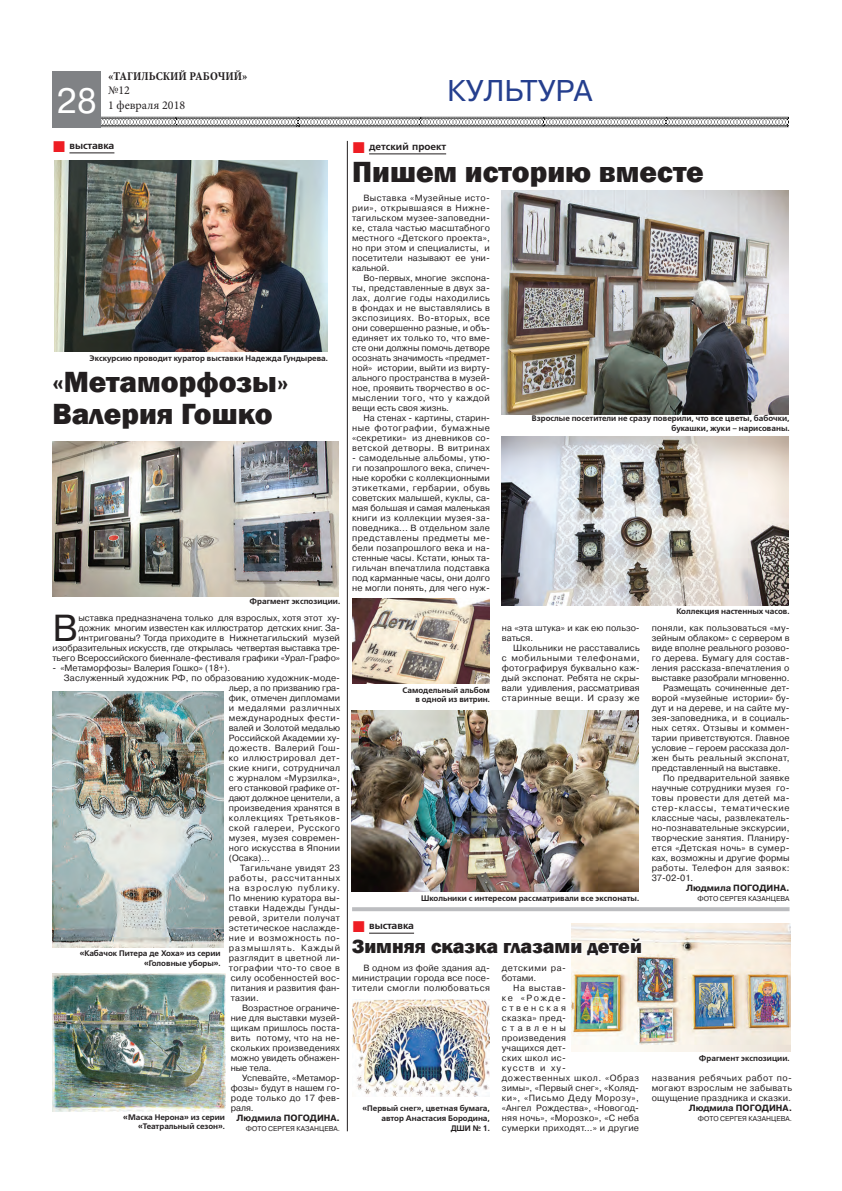
<style>
.page{position:relative;width:842px;height:1191px;background:#fff}
.page>*{position:absolute;margin:0;border:0;box-sizing:border-box;transform-origin:0 0}
.ОСНОВНОЙ{font:37.6px "Pragmatica C";color:#231f20}
.t1{font:35px "Pragmatica C";color:#fff}
.ЗАГОЛОВОК_30{font:800 30px/32px "Franklin Gothic";color:#231f20}
.ЗАГОЛОВОК_24{font:800 30px "Franklin Gothic";color:#231f20}
.ТЕМА_ПОЛОСЫ{font:30px "Pragmatica C";color:#253f8e}
.ЗАГОЛОВОК_24-2{font:800 20px "Franklin Gothic";color:#231f20}
.КОЛОНТИТУЛ{font:700 condensed 12px "Minion Pro";color:#231f20}
.КОЛОНТИТУЛ_-_НОМЕР_И{font:12px "Minion Pro";color:#231f20}
.t2{font:700 10px "Free Set C";color:#231f20}
.ОСНОВНОЙ-2{font:9px/10px "Pragmatica C";letter-spacing:.015em;color:#231f20;text-align:justify}
.АТОПОДПИСЬ{font:700 9px "Pragmatica C";color:#231f20}
.ОСНОВНОЙ-3{font:9px/10px "Pragmatica C";letter-spacing:.055em;color:#231f20}
.ФОТОПОДПИСЬ{font:700 8px/9.6px "Free Set C";color:#231f20;text-align:right}
.КАЗАНЦЕВ-АНТОНОВ{font:7px "Pragmatica C";color:#231f20}
</style>
<div class="page">
<svg style="left:101px;top:117px;width:688px;height:10px"></svg>
<div style="left:52px;top:71px;width:49px;height:56px;background:#808285"></div>
<img style="left:54px;top:161px;width:273px;height:191px">
<img style="left:52px;top:441px;width:287px;height:155px">
<img style="left:52px;top:691px;width:171px;height:256px">
<img style="left:52px;top:973px;width:173px;height:138px">
<img style="left:352px;top:999px;width:138px;height:97px">
<img style="left:572px;top:923px;width:218px;height:129px">
<img style="left:352px;top:598px;width:138px;height:85px">
<img style="left:502px;top:436px;width:286px;height:169px">
<img style="left:352px;top:710px;width:286px;height:181px">
<img style="left:502px;top:191px;width:286px;height:223px">
<hr style="left:69px;top:153px;width:45px;height:1px;background:#231f20">
<hr style="left:369px;top:154px;width:77px;height:1px;background:#231f20">
<hr style="left:347px;top:141px;width:1px;height:990px;background:#231f20">
<svg style="left:352px;top:907px;width:437px;height:4px;background:#bfc0c3"></svg>
<svg style="left:369px;top:923px;width:274px;height:37px"></svg>
<p class="t1" style="left:56px;top:81px;width:42px">28</p>
<p class="КОЛОНТИТУЛ" style="left:108px;top:68px;width:141px">«ТАГИЛЬСКИЙ РАБОЧИЙ»</p>
<p class="КОЛОНТИТУЛ_-_НОМЕР_И" style="left:108px;top:82px;width:23px">№12</p>
<p class="КОЛОНТИТУЛ_-_НОМЕР_И" style="left:108px;top:97px;width:79px">1 февраля 2018</p>
<p class="ТЕМА_ПОЛОСЫ" style="left:447px;top:74px;width:147px">КУЛЬТУРА</p>
<p class="t2" style="left:69px;top:139px;width:46px">выставка</p>
<p class="t2" style="left:369px;top:140px;width:79px">детский проект</p>
<p class="ЗАГОЛОВОК_24" style="left:352px;top:152px;width:353px">Пишем историю вместе</p>
<p class="ФОТОПОДПИСЬ" style="left:90px;top:354px;width:240px">Экскурсию проводит куратор выставки Надежда Гундырева.</p>
<p class="ЗАГОЛОВОК_30" style="left:52px;top:366px;width:237px">«Метаморфозы»<br>Валерия Гошко</p>
<p class="ФОТОПОДПИСЬ" style="left:249px;top:597px;width:92px">Фрагмент экспозиции.</p>
<p class="ОСНОВНОЙ" style="left:52px;top:607px;width:27px">В</p>
<p class="ОСНОВНОЙ-2" style="left:52px;top:613px;width:289px;text-align:right">ыставка предназначена только для взрослых, хотя этот ху&shy;дожник многим известен как иллюстратор детских книг. За&shy;интригованы? Тогда приходите в Нижнетагильский музей изобразительных искусств, где открылась четвертая выставка тре&shy;тьего Всероссийского биеннале-фестиваля графики «Урал-Графо»</p>
<p class="ОСНОВНОЙ-2" style="left:52px;top:663px;width:179px">- «Метаморфозы» Валерия Гошко» (18+).</p>
<p class="ОСНОВНОЙ-2" style="left:229px;top:673px;width:113px;text-indent:-165px">Заслуженный художник РФ, по образованию художник-моде&shy;льер, а по призванию гра&shy;фик, отмечен дипломами и медалями различных международных фести&shy;валей и Золотой медалью Российской Академии ху&shy;дожеств. Валерий Гош&shy;ко иллюстрировал дет&shy;ские книги, сотрудничал с журналом «Мурзилка», его станковой графике от&shy;дают должное ценители, а произведения хранятся в коллекциях Третьяков&shy;ской галереи, Русского музея, музея современ&shy;ного искусства в Японии (Осака)…</p>
<p class="ОСНОВНОЙ-2" style="left:229px;top:863px;width:113px;text-indent:11px">Тагильчане увидят 23 работы, рассчитанных на взрослую публику.<br>По мнению куратора вы&shy;ставки Надежды Гунды&shy;ревой, зрители получат эстетическое наслажде&shy;ние и возможность по&shy;размышлять. Каждый разглядит в цветной ли&shy;тографии что-то свое в силу особенностей вос&shy;питания и развития фан&shy;тазии.</p>
<p class="ОСНОВНОЙ-2" style="left:231px;top:1003px;width:111px;text-indent:11px">Возрастное ограниче&shy;ние для выставки музей&shy;щикам пришлось поста&shy;вить потому, что на не&shy;скольких произведениях можно увидеть обнажен&shy;ные тела.</p>
<p class="ОСНОВНОЙ-2" style="left:231px;top:1073px;width:111px;text-indent:11px">Успевайте, «Метамор&shy;фозы» будут в нашем го&shy;роде только до 17 фев&shy;раля.</p>
<p class="АТОПОДПИСЬ" style="left:237px;top:1113px;width:105px">Людмила ПОГОДИНА.</p>
<p class="КАЗАНЦЕВ-АНТОНОВ" style="left:246px;top:1125px;width:96px">ФОТО СЕРГЕЯ КАЗАНЦЕВА.</p>
<p class="ФОТОПОДПИСЬ" style="left:80px;top:949px;width:142px">«Кабачок Питера де Хоха» из серии «Головные уборы».</p>
<p class="ФОТОПОДПИСЬ" style="left:123px;top:1112px;width:103px">«Маска Нерона» из серии «Театральный сезон».</p>
<p class="ОСНОВНОЙ-2" style="left:352px;top:193px;width:139px;text-indent:11px">Выставка «Музейные исто&shy;рии», открывшаяся в Нижне&shy;тагильском музее-заповедни&shy;ке, стала частью масштабного местного «Детского проекта», но при этом и специалисты, и посетители называют ее уни&shy;кальной.</p>
<p class="ОСНОВНОЙ-2" style="left:352px;top:273px;width:139px;text-indent:11px">Во-первых, многие экспона&shy;ты, представленные в двух за&shy;лах, долгие годы находились в фондах и не выставлялись в экспозициях. Во-вторых, все они совершенно разные, и объ&shy;единяет их только то, что вме&shy;сте они должны помочь детворе осознать значимость «предмет&shy;ной» истории, выйти из вирту&shy;ального пространства в музей&shy;ное, проявить творчество в ос&shy;мыслении того, что у каждой вещи есть своя жизнь.</p>
<p class="ОСНОВНОЙ-2" style="left:352px;top:413px;width:139px;text-indent:11px">На стенах - картины, старин&shy;ные фотографии, бумажные «секретики» из дневников со&shy;ветской детворы. В витринах</p>
<p class="ОСНОВНОЙ-2" style="left:352px;top:453px;width:139px">- самодельные альбомы, утю&shy;ги позапрошлого века, спичеч&shy;ные коробки с коллекционными этикетками, гербарии, обувь советских малышей, куклы, са&shy;мая большая и самая маленькая книги из коллекции музея-за&shy;поведника... В отдельном зале представлены предметы ме&shy;бели позапрошлого века и на&shy;стенные часы. Кстати, юных та&shy;гильчан впечатлила подставка под карманные часы, они долго не могли понять, для чего нуж-</p>
<p class="ФОТОПОДПИСЬ" style="left:532px;top:414px;width:259px">Взрослые посетители не сразу поверили, что все цветы, бабочки, букашки, жуки – нарисованы.</p>
<p class="ФОТОПОДПИСЬ" style="left:676px;top:607px;width:115px">Коллекция настенных часов.</p>
<p class="ФОТОПОДПИСЬ" style="left:402px;top:685px;width:89px">Самодельный альбом в одной из витрин.</p>
<p class="ОСНОВНОЙ-2" style="left:502px;top:623px;width:139px">на «эта штука» и как ею пользо&shy;ваться.</p>
<p class="ОСНОВНОЙ-2" style="left:502px;top:643px;width:139px;text-indent:11px">Школьники не расставались с мобильными телефонами, фотографируя буквально каж&shy;дый экспонат. Ребята не скры&shy;вали удивления, рассматривая старинные вещи. И сразу же</p>
<p class="ФОТОПОДПИСЬ" style="left:421px;top:894px;width:220px">Школьники с интересом рассматривали все экспонаты.</p>
<p class="t2" style="left:369px;top:919px;width:46px">выставка</p>
<p class="ЗАГОЛОВОК_24-2" style="left:352px;top:933px;width:291px">Зимняя сказка глазами детей</p>
<p class="ОСНОВНОЙ-2" style="left:352px;top:963px;width:139px;text-indent:11px">В одном из фойе здания ад&shy;министрации города все посе&shy;тители смогли полюбоваться</p>
<p class="ОСНОВНОЙ-3" style="left:502px;top:963px;width:66px">детскими ра&shy;ботами.</p>
<p class="ОСНОВНОЙ-2" style="left:502px;top:983px;width:139px;text-align:left;text-indent:11px">На выстав-<br>ке «Рожде-<br>ственская<br>сказка» пред-<br>ставлены<br>произведения<br>учащихся дет-<br>ских школ ис-<br>кусств и ху-<br>дожественных школ. «Образ зимы», «Первый снег», «Коляд&shy;ки», «Письмо Деду Морозу», «Ангел Рождества», «Новогод&shy;няя ночь», «Морозко», «С неба сумерки приходят…» и другие</p>
<p class="ФОТОПОДПИСЬ" style="left:363px;top:1104px;width:129px">«Первый снег», цветная бумага, автор Анастасия Бородина,<br>ДШИ № 1.</p>
<p class="ОСНОВНОЙ-2" style="left:652px;top:623px;width:139px">поняли, как пользоваться «му&shy;зейным облаком» с сервером в виде вполне реального розово&shy;го дерева. Бумагу для состав&shy;ления рассказа-впечатления о выставке разобрали мгновенно.</p>
<p class="ОСНОВНОЙ-2" style="left:652px;top:683px;width:139px;text-indent:11px">Размещать сочиненные дет&shy;ворой «музейные истории» бу&shy;дут и на дереве, и на сайте му&shy;зея-заповедника, и в социаль&shy;ных сетях. Отзывы и коммен&shy;тарии приветствуются. Главное условие – героем рассказа дол&shy;жен быть реальный экспонат, представленный на выставке.</p>
<p class="ОСНОВНОЙ-2" style="left:652px;top:773px;width:139px;text-indent:11px">По предварительной заявке научные сотрудники музея го&shy;товы провести для детей ма&shy;стер-классы, тематические классные часы, развлекатель&shy;но-познавательные экскурсии, творческие занятия. Планиру&shy;ется «Детская ночь» в сумер&shy;ках, возможны и другие формы работы. Телефон для заявок:<br>37-02-01.</p>
<p class="АТОПОДПИСЬ" style="left:686px;top:883px;width:105px">Людмила ПОГОДИНА.</p>
<p class="КАЗАНЦЕВ-АНТОНОВ" style="left:697px;top:895px;width:94px">ФОТО СЕРГЕЯ КАЗАНЦЕВА</p>
<p class="ФОТОПОДПИСЬ" style="left:699px;top:1053px;width:92px">Фрагмент экспозиции.</p>
<p class="ОСНОВНОЙ-2" style="left:652px;top:1073px;width:142px">названия ребячьих работ по&shy;могают взрослым не забывать ощущение праздника и сказки.</p>
<p class="АТОПОДПИСЬ" style="left:689px;top:1103px;width:105px">Людмила ПОГОДИНА.</p>
<p class="КАЗАНЦЕВ-АНТОНОВ" style="left:698px;top:1115px;width:96px">ФОТО СЕРГЕЯ КАЗАНЦЕВА.</p>
</div>
